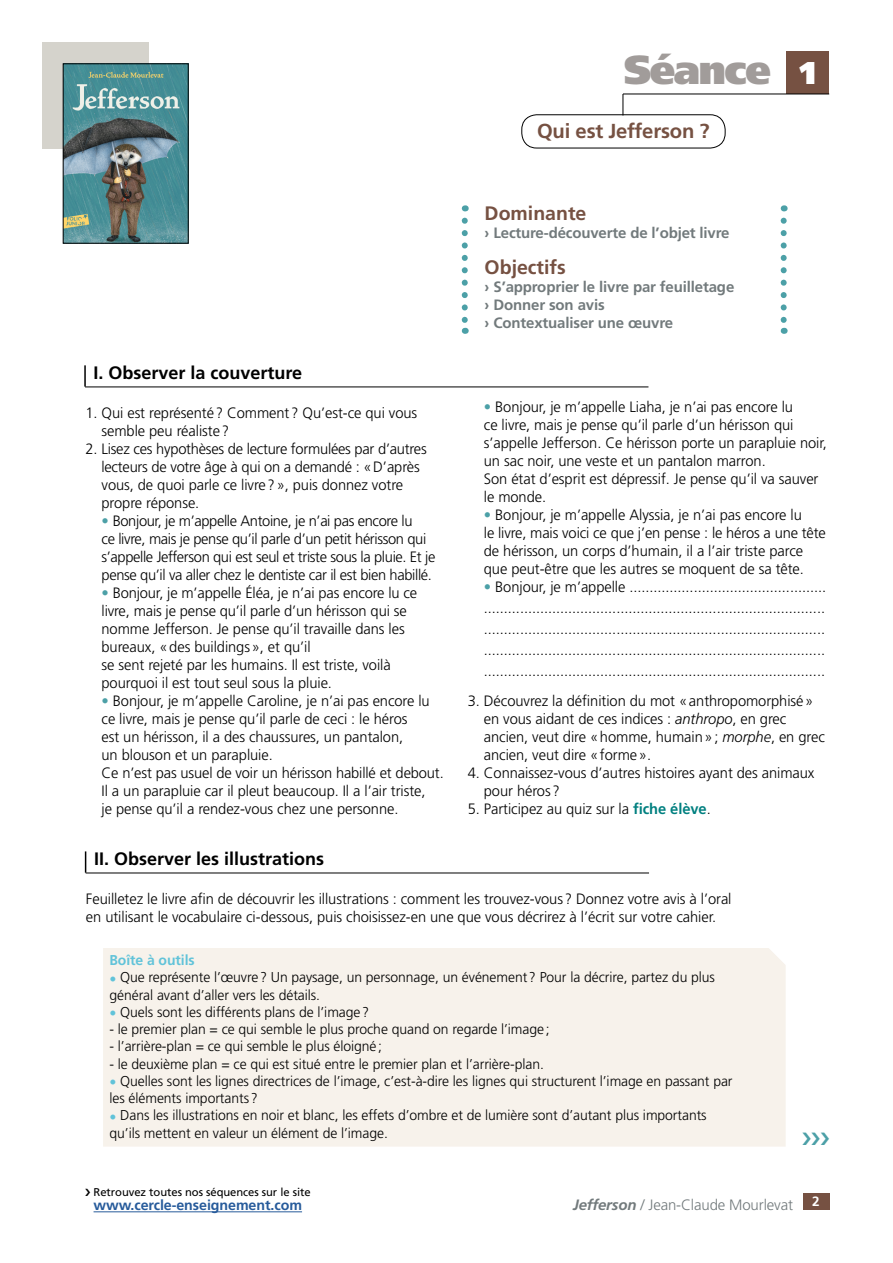
<style>
.page{position:relative;width:893px;height:1263px;background:#fff}
.page>*{position:absolute;margin:0;border:0;box-sizing:border-box;transform-origin:0 0}
.t1{font:900 40.5px "Frutiger LT Std";letter-spacing:-.04em;color:#a19c9a}
.t2{font:900 31.5px "Frutiger LT Std";color:#fff}
.Titre_fiche{font:700 20.25px "Frutiger LT Std";letter-spacing:-.01em;color:#765142}
.Titre_Dominante-obje{font:700 19.5px "Frutiger LT Std";color:#765142}
.Titre_corpus{font:700 18px "Frutiger LT Std";color:#000}
.t3{font:18px "Zapf Dingbats ITC";color:#4ca0a7}
.corpus{font:300 15px/18px "Frutiger LT Std";letter-spacing:-.005em;color:#000}
.corpus-2{font:300 15px/18px "Frutiger LT Std";letter-spacing:-.025em;color:#000}
.Texte_Dominante-obje{font:700 15px "Frutiger LT Std";letter-spacing:-.01em;color:#727a7c}
.t4{font:300 15px "Frutiger LT Std";letter-spacing:-.01em;color:#727a7c}
.Boite_texte{font:300 14.25px/17.2px "Frutiger LT Std";letter-spacing:-.005em;color:#000}
.t5{font:700 14.25px "Frutiger LT Std";letter-spacing:-.005em;color:#275b9b}
.Boite_texte-2{font:700 14.25px "Frutiger LT Std";letter-spacing:-.005em;color:#61c3d9}
.t6{font:700 13.5px "Frutiger LT Std";color:#fff}
.t7{font:11.25px "Frutiger LT Std";letter-spacing:-.005em;color:#000}
.s1{color:#4ca0a7}
.s2{font-style:italic}
.s3{font-weight:700;color:#008080}
.s4{color:#61c3d9}
.s5{font-weight:700;font-style:italic}
</style>
<div class="page">
<div style="left:43px;top:43px;width:106px;height:106px;background:#d5d3cc"></div>
<img style="left:65px;top:66px;width:121px;height:175px">
<hr style="left:94px;top:1211px;width:208px;height:1px;background:#275b9b">
<div style="left:803px;top:1193px;width:26px;height:17px;background:#765142"></div>
<div style="left:787px;top:51px;width:42px;height:43px;background:#765142"></div>
<svg style="left:623px;top:95px;width:1px;height:19px"></svg>
<hr style="left:623px;top:94px;width:206px;height:1px;background:#000">
<hr style="left:85px;top:387px;width:563px;height:1px;background:#000">
<hr style="left:84px;top:365px;width:2px;height:22px;background:#000">
<svg style="left:781px;top:221px;width:6px;height:113px"></svg>
<svg style="left:462px;top:221px;width:6px;height:113px"></svg>
<div style="left:521px;top:114px;width:204px;height:34px;border:1px solid #000;border-radius:15px"></div>
<hr style="left:86px;top:873px;width:563px;height:1px;background:#000">
<svg style="left:85px;top:851px;width:1px;height:22px"></svg>
<div style="left:103px;top:948px;width:683px;height:198px;background:#f7f2eb"></div>
<p class="t1" style="left:624px;top:45px;width:149px">Séance</p>
<p class="t2" style="left:800px;top:53px;width:18px">1</p>
<p class="Titre_fiche" style="left:537px;top:119px;width:174px">Qui est Jefferson ?</p>
<p class="Titre_corpus" style="left:94px;top:362px;width:210px">I. Observer la couverture</p>
<p class="corpus" style="left:102px;top:404px;width:317px;text-indent:-16px">1. Qui est représenté? Comment? Qu’est-ce qui vous semble peu réaliste?</p>
<p class="corpus" style="left:102px;top:440px;width:327px;text-indent:-16px">2. Lisez ces hypothèses de lecture formulées par d’autres lecteurs de votre âge à qui on a demandé : «D’après vous, de quoi parle ce livre?», puis donnez votre propre réponse.</p>
<p class="corpus-2" style="left:102px;top:512px;width:335px"><span class="s1">•</span> Bonjour, je m’appelle Antoine, je n’ai pas encore lu<br>ce livre, mais je pense qu’il parle d’un petit hérisson qui s’appelle Jefferson qui est seul et triste sous la pluie. Et je pense qu’il va aller chez le dentiste car il est bien habillé.</p>
<p class="corpus" style="left:102px;top:584px;width:317px"><span class="s1">•</span> Bonjour, je m’appelle Éléa, je n’ai pas encore lu ce livre, mais je pense qu’il parle d’un hérisson qui se nomme Jefferson. Je pense qu’il travaille dans les bureaux, «des buildings», et qu’il<br>se sent rejeté par les humains. Il est triste, voilà pourquoi il est tout seul sous la pluie.</p>
<p class="corpus" style="left:102px;top:692px;width:344px"><span class="s1">•</span> Bonjour, je m’appelle Caroline, je n’ai pas encore lu ce livre, mais je pense qu’il parle de ceci : le héros<br>est un hérisson, il a des chaussures, un pantalon,<br>un blouson et un parapluie.<br>Ce n’est pas usuel de voir un hérisson habillé et debout.<br>Il a un parapluie car il pleut beaucoup. Il a l’air triste,<br>je pense qu’il a rendez-vous chez une personne.</p>
<p class="Titre_Dominante-obje" style="left:485px;top:202px;width:103px">Dominante</p>
<p class="Texte_Dominante-obje" style="left:485px;top:224px;width:246px">› Lecture-découverte de l’objet livre</p>
<p class="Titre_Dominante-obje" style="left:485px;top:256px;width:83px">Objectifs</p>
<p class="Texte_Dominante-obje" style="left:485px;top:278px;width:251px">› S’approprier le livre par feuilletage</p>
<p class="Texte_Dominante-obje" style="left:485px;top:296px;width:122px">› Donner son avis</p>
<p class="Texte_Dominante-obje" style="left:485px;top:314px;width:190px">› Contextualiser une œuvre</p>
<p class="corpus" style="left:484px;top:398px;width:345px"><span class="s1">•</span> Bonjour, je m’appelle Liaha, je n’ai pas encore lu<br>ce livre, mais je pense qu’il parle d’un hérisson qui s’appelle Jefferson. Ce hérisson porte un parapluie noir, un sac noir, une veste et un pantalon marron.<br>Son état d’esprit est dépressif. Je pense qu’il va sauver le monde.</p>
<p class="corpus" style="left:484px;top:506px;width:344px"><span class="s1">•</span> Bonjour, je m’appelle Alyssia, je n’ai pas encore lu<br>le livre, mais voici ce que j’en pense : le héros a une tête de hérisson, un corps d’humain, il a l’air triste parce que peut-être que les autres se moquent de sa tête.</p>
<p class="corpus" style="left:484px;top:576px;width:344px;line-height:21px;text-align:justify"><span class="s1">•</span> Bonjour, je m’appelle ................................................. ..................................................................................... ..................................................................................... ..................................................................................... .....................................................................................</p>
<p class="corpus" style="left:484px;top:692px;width:342px;text-indent:-16px">3. Découvrez la définition du mot «anthropomorphisé» en vous aidant de ces indices : <span class="s2">anthropo</span>, en grec ancien, veut dire «homme, humain»; <span class="s2">morphe</span>, en grec ancien, veut dire «forme».</p>
<p class="corpus" style="left:484px;top:764px;width:332px;text-indent:-16px">4. Connaissez-vous d’autres histoires ayant des animaux pour héros?</p>
<p class="corpus" style="left:468px;top:800px;width:245px">5. Participez au quiz sur la <span class="s3">fiche élève</span>.</p>
<p class="Titre_corpus" style="left:94px;top:848px;width:232px">II. Observer les illustrations</p>
<p class="corpus" style="left:86px;top:890px;width:647px">Feuilletez le livre afin de découvrir les illustrations : comment les trouvez-vous? Donnez votre avis à l’oral en utilisant le vocabulaire ci-dessous, puis choisissez-en une que vous décrirez à l’écrit sur votre cahier.</p>
<p class="Boite_texte-2" style="left:109px;top:952px;width:87px">Boîte à outils</p>
<p class="Boite_texte" style="left:109px;top:969px;width:607px"><span class="s4">•</span> Que représente l’œuvre? Un paysage, un personnage, un événement? Pour la décrire, partez du plus général avant d’aller vers les détails.</p>
<p class="Boite_texte" style="left:109px;top:1003px;width:261px"><span class="s4">•</span> Quels sont les différents plans de l’image?</p>
<p class="Boite_texte" style="left:109px;top:1021px;width:442px">- le premier plan = ce qui semble le plus proche quand on regarde l’image;</p>
<p class="Boite_texte" style="left:109px;top:1038px;width:274px">- l’arrière-plan = ce qui semble le plus éloigné;</p>
<p class="Boite_texte" style="left:109px;top:1055px;width:436px">- le deuxième plan = ce qui est situé entre le premier plan et l’arrière-plan.</p>
<p class="Boite_texte" style="left:109px;top:1072px;width:625px"><span class="s4">•</span> Quelles sont les lignes directrices de l’image, c’est-à-dire les lignes qui structurent l’image en passant par les éléments importants?</p>
<p class="Boite_texte" style="left:109px;top:1107px;width:599px"><span class="s4">•</span> Dans les illustrations en noir et blanc, les effets d’ombre et de lumière sont d’autant plus importants qu’ils mettent en valeur un élément de l’image.</p>
<p class="t3" style="left:802px;top:1130px;width:10px">❯❯❯</p>
<p class="t7" style="left:94px;top:1186px;width:219px">Retrouvez toutes nos séquences sur le site</p>
<p class="t5" style="left:94px;top:1197px;width:210px">www.cercle-enseignement.com</p>
<p class="t6" style="left:812px;top:1194px;width:9px">2</p>
<p class="t4" style="left:573px;top:1197px;width:221px"><span class="s5">Jefferson</span> / Jean-Claude Mourlevat</p>
</div>
